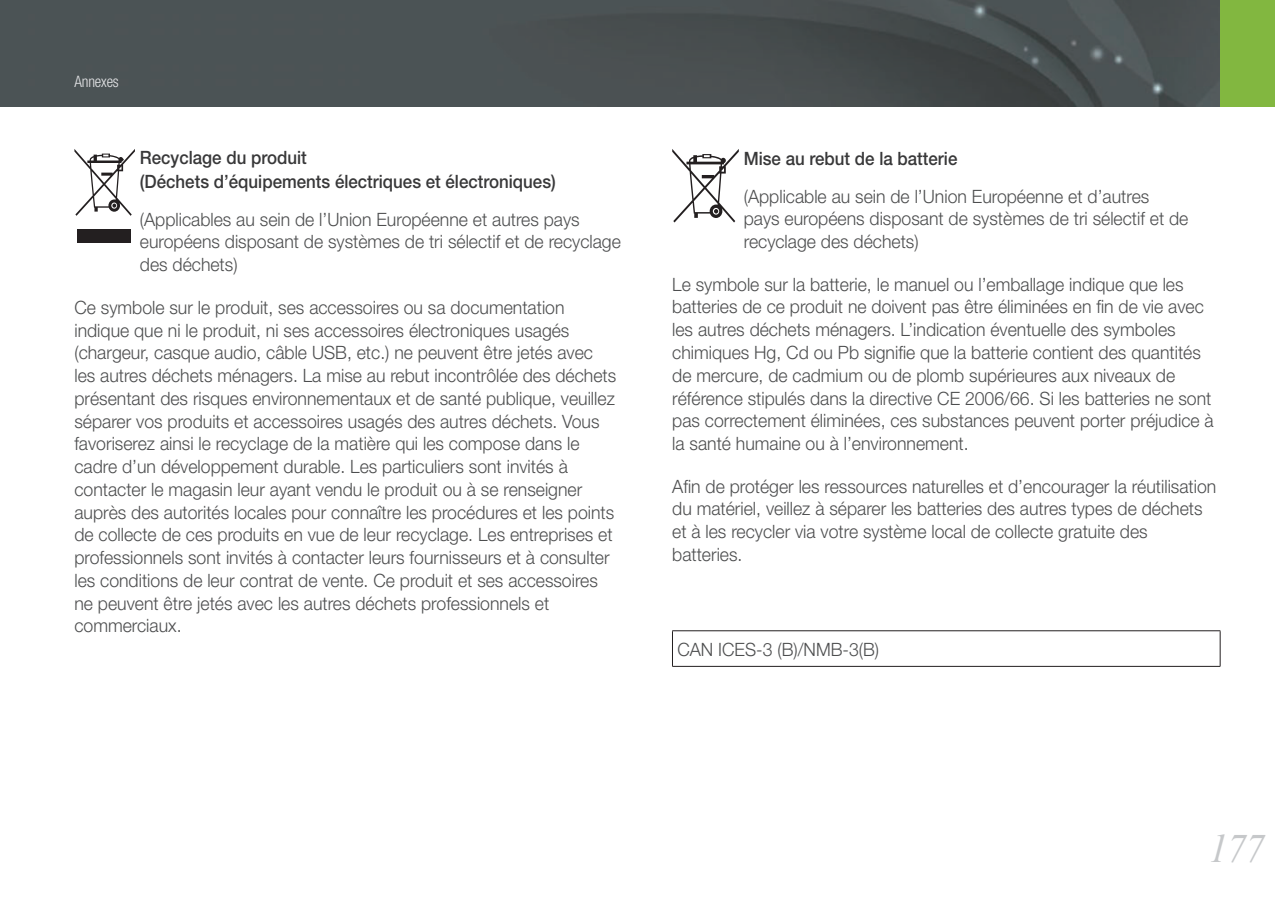
<style>
.page{position:relative;width:1275px;height:903px;background:#fff}
.page>*{position:absolute;margin:0;border:0;box-sizing:border-box;transform-origin:0 0}
.t1{font:italic 40.25px "Times New Roman";color:#c6c8ca;scale:.95 1}
.t2{font:300 18.38px/22.8px "Helvetica Neue";color:#4d4e4f;scale:.96 1}
.t3{font:500 18.38px/24.5px "Helvetica Neue";color:#383839;scale:.92 1}
.t4{font:300 condensed 15.75px "Helvetica Neue";letter-spacing:-.01em;color:#e6e7e9;scale:.96 1}
</style>
<div class="page">
<img style="left:0;top:0;width:1220px;height:107px">
<div style="left:1220px;top:0;width:55px;height:107px;background:#82b740"></div>
<div style="left:77px;top:229px;width:54px;height:13px;background:#231f20"></div>
<svg style="left:74px;top:149px;width:61px;height:67px"></svg>
<svg style="left:672px;top:149px;width:67px;height:73px"></svg>
<hr style="left:672px;top:630px;width:548px;height:1px;background:#231f20">
<hr style="left:672px;top:631px;width:1px;height:35px;background:#231f20">
<hr style="left:1220px;top:631px;width:1px;height:35px;background:#231f20">
<hr style="left:672px;top:666px;width:548px;height:1px;background:#231f20">
<p class="t4" style="left:74px;top:76px;width:48px">Annexes</p>
<p class="t3" style="left:140px;top:146px;width:454px">Recyclage du produit<br>(Déchets d’équipements électriques et électroniques)</p>
<p class="t2" style="left:140px;top:209px;width:503px">(Applicables au sein de l’Union Européenne et autres pays européens disposant de systèmes de tri sélectif et de recyclage des déchets)</p>
<p class="t2" style="left:74px;top:298px;width:566px">Ce symbole sur le produit, ses accessoires ou sa documentation indique que ni le produit, ni ses accessoires électroniques usagés (chargeur, casque audio, câble USB, etc.) ne peuvent être jetés avec les autres déchets ménagers. La mise au rebut incontrôlée des déchets présentant des risques environnementaux et de santé publique, veuillez séparer vos produits et accessoires usagés des autres déchets. Vous favoriserez ainsi le recyclage de la matière qui les compose dans le cadre d’un développement durable. Les particuliers sont invités à contacter le magasin leur ayant vendu le produit ou à se renseigner auprès des autorités locales pour connaître les procédures et les points de collecte de ces produits en vue de leur recyclage. Les entreprises et professionnels sont invités à contacter leurs fournisseurs et à consulter les conditions de leur contrat de vente. Ce produit et ses accessoires ne peuvent être jetés avec les autres déchets professionnels et commerciaux.</p>
<p class="t3" style="left:744px;top:148px;width:234px">Mise au rebut de la batterie</p>
<p class="t2" style="left:744px;top:186px;width:465px">(Applicable au sein de l’Union Européenne et d’autres pays européens disposant de systèmes de tri sélectif et de recyclage des déchets)</p>
<p class="t2" style="left:672px;top:275px;width:565px">Le symbole sur la batterie, le manuel ou l’emballage indique que les batteries de ce produit ne doivent pas être éliminées en fin de vie avec les autres déchets ménagers. L’indication éventuelle des symboles chimiques Hg, Cd ou Pb signifie que la batterie contient des quantités de mercure, de cadmium ou de plomb supérieures aux niveaux de référence stipulés dans la directive CE 2006/66. Si les batteries ne sont pas correctement éliminées, ces substances peuvent porter préjudice à la santé humaine ou à l’environnement.</p>
<p class="t2" style="left:672px;top:476px;width:568px">Afin de protéger les ressources naturelles et d’encourager la réutilisation du matériel, veillez à séparer les batteries des autres types de déchets et à les recycler via votre système local de collecte gratuite des batteries.</p>
<p class="t2" style="left:677px;top:640px;width:212px">CAN ICES-3 (B)/NMB-3(B)</p>
<h1 class="t1" style="left:1209px;top:826px;width:60px">177</h1>
</div>
